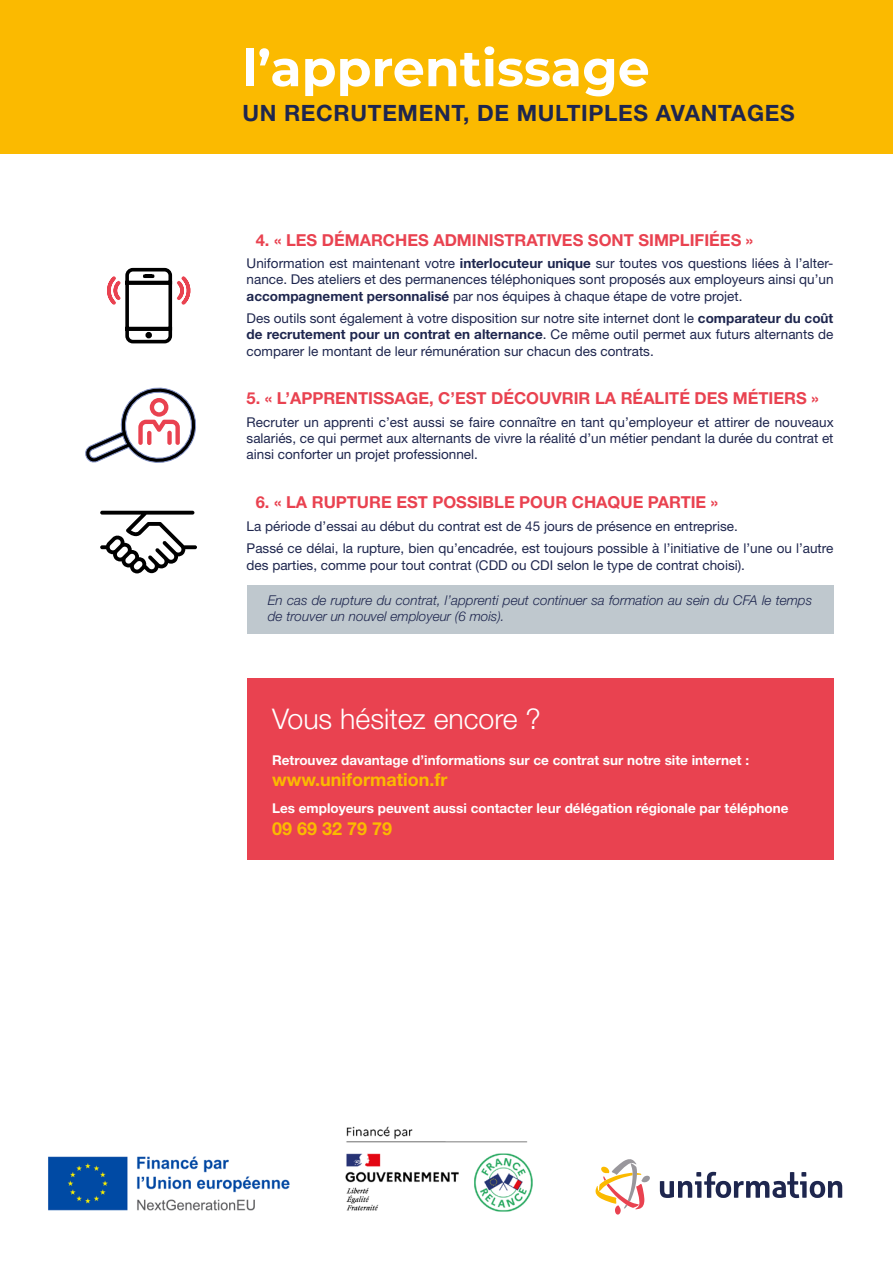
<style>
.page{position:relative;width:893px;height:1263px;background:#fff}
.page>*{position:absolute;margin:0;border:0;box-sizing:border-box;transform-origin:0 0}
.t1{font:700 50.7px "Montserrat";color:#fff}
.t2{font:300 28.5px "Helvetica Neue LT Std";color:#fff}
.t3{font:700 22.5px "Helvetica Neue LT Std";letter-spacing:.03em;color:#1e264e}
.t4{font:700 18px "Helvetica Neue LT Std";color:#fbba00}
.t5{font:700 16.5px "Helvetica Neue LT Std";color:#e94250}
.t6{font:13.5px/16.2px "Helvetica Neue LT Std";color:#1e264e;text-align:justify}
.t7{font:700 13.5px "Helvetica Neue LT Std";color:#fff}
.t8{font:italic 300 13.5px/16.2px "Helvetica Neue LT Std";color:#1e264e}
.s1{font-weight:700}
</style>
<div class="page">
<div style="left:247px;top:678px;width:586px;height:181px;background:#e94250"></div>
<div style="left:247px;top:585px;width:586px;height:49px;background:#bfc8ce"></div>
<svg style="left:107px;top:267px;width:83px;height:77px"></svg>
<svg style="left:85px;top:387px;width:111px;height:76px"></svg>
<svg style="left:100px;top:511px;width:97px;height:62px"></svg>
<div style="left:0;top:0;width:893px;height:153px;background:#fbba00"></div>
<img style="left:48px;top:1156px;width:242px;height:55px">
<img style="left:345px;top:1126px;width:188px;height:86px">
<svg style="left:595px;top:1159px;width:55px;height:55px"></svg>
<svg style="left:660px;top:1172px;width:182px;height:26px"></svg>
<h1 class="t1" style="left:242px;top:32px;width:409px">l’apprentissage</h1>
<h3 class="t3" style="left:242px;top:99px;width:554px">UN RECRUTEMENT, DE MULTIPLES AVANTAGES</h3>
<p class="t5" style="left:256px;top:230px;width:499px">4. « LES DÉMARCHES ADMINISTRATIVES SONT SIMPLIFIÉES »</p>
<p class="t6" style="left:247px;top:255px;width:588px">Uniformation est maintenant votre <span class="s1">interlocuteur unique</span> sur toutes vos questions liées à l’alter&shy;nance. Des ateliers et des permanences téléphoniques sont proposés aux employeurs ainsi qu’un <span class="s1">accompagnement personnalisé</span> par nos équipes à chaque étape de votre projet.</p>
<p class="t6" style="left:247px;top:310px;width:588px">Des outils sont également à votre disposition sur notre site internet dont le <span class="s1">comparateur du coût de recrutement pour un contrat en alternance</span>. Ce même outil permet aux futurs alternants de comparer le montant de leur rémunération sur chacun des contrats.</p>
<p class="t5" style="left:247px;top:388px;width:574px">5. « L’APPRENTISSAGE, C’EST DÉCOUVRIR LA RÉALITÉ DES MÉTIERS »</p>
<p class="t6" style="left:247px;top:414px;width:589px">Recruter un apprenti c’est aussi se faire connaître en tant qu’employeur et attirer de nouveaux salariés, ce qui permet aux alternants de vivre la réalité d’un métier pendant la durée du contrat et ainsi conforter un projet professionnel.</p>
<p class="t5" style="left:256px;top:492px;width:464px">6. « LA RUPTURE EST POSSIBLE POUR CHAQUE PARTIE »</p>
<p class="t6" style="left:247px;top:514px;width:588px;line-height:22.5px">La période d’essai au début du contrat est de 45 jours de présence en entreprise.<br>Passé ce délai, la rupture, bien qu’encadrée, est toujours possible à l’initiative de l’une ou l’autre</p>
<p class="t6" style="left:247px;top:556px;width:500px">des parties, comme pour tout contrat (CDD ou CDI selon le type de contrat choisi).</p>
<p class="t8" style="left:268px;top:592px;width:546px">En cas de rupture du contrat, l’apprenti peut continuer sa formation au sein du CFA le temps de trouver un nouvel employeur (6 mois).</p>
<h2 class="t2" style="left:272px;top:702px;width:270px">Vous hésitez encore ?</h2>
<p class="t7" style="left:272px;top:751px;width:479px">Retrouvez davantage d’informations sur ce contrat sur notre site internet :</p>
<h3 class="t4" style="left:272px;top:769px;width:177px">www.uniformation.fr</h3>
<p class="t7" style="left:272px;top:800px;width:518px">Les employeurs peuvent aussi contacter leur délégation régionale par téléphone</p>
<h3 class="t4" style="left:272px;top:817px;width:122px">09 69 32 79 79</h3>
</div>
